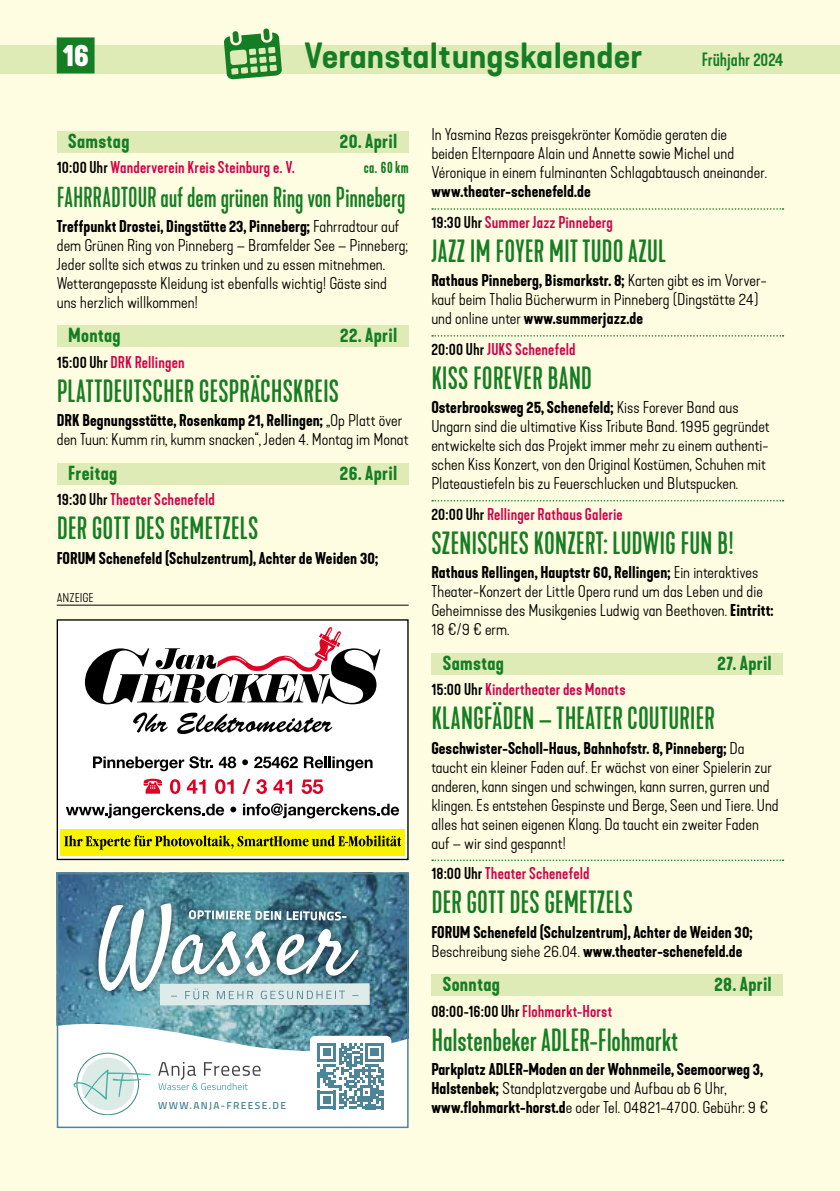
<style>
.page{position:relative;width:840px;height:1191px;background:#fff}
.page>*{position:absolute;margin:0;border:0;box-sizing:border-box;transform-origin:0 0}
.t1{font:600 expanded 34px "Kapra Neue";letter-spacing:.02em;color:#157d23}
.t2{font:condensed 30px "Kapra Neue";color:#157d23;scale:1.06 1}
.t3{font:700 30px "Kapra Neue";color:#fff}
.t4{font:condensed 27px "Kapra Neue";letter-spacing:-.005em;color:#157d23}
.t5{font:600 19px "Kapra Neue";letter-spacing:.02em;color:#157d23}
.t6{font:500 18px "Kapra Neue";color:#157d23}
.t7{font:300 expanded 16px/19px "Kapra Neue";color:#000}
.t8{font:600 16px/19px "Kapra Neue";letter-spacing:.005em;color:#000}
.t9{font:500 16px "Kapra Neue";letter-spacing:.005em;color:#d30048}
.t10{font:500 condensed 16px "Kapra Neue";color:#157d23}
.t11{font:300 expanded 12px "Kapra Neue";color:#000}
.t12{font:600 10.2px "Titillium";letter-spacing:.135em;color:#4d8497}
.s1{color:#000}
.s2{font-weight:600;font-stretch:normal}
.s3{font-weight:500}
.s4{font-weight:500;color:#d30048}
.s5{font-weight:300;font-stretch:expanded}
</style>
<div class="page">
<div style="left:0;top:0;width:839px;height:1191px;background:#fffde1"></div>
<svg style="left:432px;top:208px;width:351px;height:2px"></svg>
<svg style="left:432px;top:335px;width:351px;height:1px"></svg>
<svg style="left:432px;top:500px;width:351px;height:1px"></svg>
<div style="left:431px;top:653px;width:351px;height:21px;background:#dfebb6"></div>
<svg style="left:432px;top:859px;width:351px;height:2px"></svg>
<div style="left:431px;top:974px;width:351px;height:21px;background:#dfebb6"></div>
<div style="left:57px;top:131px;width:351px;height:21px;background:#dfebb6"></div>
<div style="left:57px;top:325px;width:351px;height:22px;background:#dfebb6"></div>
<div style="left:57px;top:463px;width:351px;height:21px;background:#dfebb6"></div>
<div style="left:0;top:45px;width:839px;height:29px;background:#dfebb6"></div>
<div style="left:57px;top:37px;width:37px;height:36px;background:#157d23"></div>
<svg style="left:224px;top:28px;width:58px;height:52px"></svg>
<div style="left:58px;top:620px;width:349px;height:238px;background:#fff"></div>
<div style="left:57px;top:619px;width:351px;height:241px;border:1px solid #000"></div>
<svg style="left:93px;top:756px;width:120px;height:15px"></svg>
<svg style="left:219px;top:756px;width:17px;height:12px"></svg>
<svg style="left:242px;top:759px;width:6px;height:6px"></svg>
<svg style="left:254px;top:756px;width:44px;height:12px"></svg>
<svg style="left:304px;top:756px;width:68px;height:15px"></svg>
<svg style="left:143px;top:778px;width:19px;height:15px"></svg>
<svg style="left:170px;top:779px;width:10px;height:15px"></svg>
<svg style="left:187px;top:779px;width:18px;height:14px"></svg>
<svg style="left:215px;top:779px;width:18px;height:15px"></svg>
<svg style="left:242px;top:779px;width:8px;height:15px"></svg>
<svg style="left:256px;top:779px;width:11px;height:15px"></svg>
<svg style="left:273px;top:779px;width:19px;height:14px"></svg>
<svg style="left:301px;top:779px;width:22px;height:15px"></svg>
<svg style="left:66px;top:803px;width:158px;height:15px"></svg>
<svg style="left:230px;top:806px;width:6px;height:6px"></svg>
<svg style="left:243px;top:803px;width:156px;height:15px"></svg>
<svg style="left:85px;top:627px;width:295px;height:107px"></svg>
<div style="left:60px;top:829px;width:344px;height:27px;background:#f8f400"></div>
<svg style="left:64px;top:835px;width:337px;height:14px"></svg>
<img style="left:60px;top:876px;width:345px;height:133px">
<svg style="left:60px;top:1009px;width:345px;height:116px;background:#c9dce1"></svg>
<div style="left:160px;top:983px;width:209px;height:22px;background:#deebe8"></div>
<div style="left:181px;top:902px;width:22px;height:25px;background:#000;opacity:.55"></div>
<div style="left:190px;top:902px;width:21px;height:24px;background:#000;opacity:.55"></div>
<div style="left:197px;top:902px;width:21px;height:24px;background:#000;opacity:.55"></div>
<div style="left:208px;top:902px;width:24px;height:24px;background:#000;opacity:.55"></div>
<div style="left:90px;top:895px;width:90px;height:104px;background:#000;opacity:.55"></div>
<div style="left:268px;top:921px;width:98px;height:62px;background:#000;opacity:.55"></div>
<svg style="left:98px;top:903px;width:260px;height:96px;background:#87abb4"></svg>
<div style="left:310px;top:1035px;width:81px;height:81px;background:#fff;border-radius:5px"></div>
<svg style="left:317px;top:1043px;width:66px;height:66px"></svg>
<div style="left:81px;top:1057px;width:53px;height:53px;background:#ddebe7;border-radius:50%"></div>
<svg style="left:73px;top:1069px;width:78px;height:30px"></svg>
<svg style="left:158px;top:1062px;width:102px;height:28px;background:#dde3e3"></svg>
<div style="left:57px;top:873px;width:351px;height:255px;border:2px solid #4d8497"></div>
<hr style="left:57px;top:604px;width:351px;height:1px;background:#000">
<h2 class="t3" style="left:62px;top:36px;width:28px">16</h2>
<h1 class="t1" style="left:304px;top:34px;width:339px">Veranstaltungskalender</h1>
<p class="t6" style="left:701px;top:49px;width:83px">Frühjahr 2024</p>
<p class="t5" style="left:68px;top:129px;width:63px">Samstag</p>
<p class="t5" style="left:339px;top:129px;width:59px">20. April</p>
<p class="t9" style="left:57px;top:158px;width:239px"><span class="s1">10:00 Uhr</span> Wanderverein Kreis Steinburg e. V.</p>
<p class="t10" style="left:363px;top:158px;width:46px">ca. 60 km</p>
<h3 class="t4" style="left:57px;top:181px;width:350px">FAHRRADTOUR auf dem grünen Ring von Pinneberg</h3>
<p class="t7" style="left:57px;top:217px;width:352px"><span class="s2">Treffpunkt Drostei, Dingstätte 23, Pinneberg;</span> Fahrradtour auf dem Grünen Ring von Pinneberg – Bramfelder See – Pinneberg; Jeder sollte sich etwas zu trinken und zu essen mitnehmen.<br>Wetterangepasste Kleidung ist ebenfalls wichtig! Gäste sind uns herzlich willkommen!</p>
<p class="t5" style="left:68px;top:323px;width:54px">Montag</p>
<p class="t5" style="left:340px;top:323px;width:59px">22. April</p>
<p class="t9" style="left:57px;top:352px;width:129px"><span class="s1">15:00 Uhr</span> DRK Rellingen</p>
<h2 class="t2" style="left:57px;top:373px;width:268px">PLATTDEUTSCHER GESPRÄCHSKREIS</h2>
<p class="t7" style="left:57px;top:411px;width:353px"><span class="s2">DRK Begnungsstätte, Rosenkamp 21, Rellingen;</span> „Op Platt över den Tuun: Kumm rin, kumm snacken“, Jeden 4. Montag im Monat</p>
<p class="t5" style="left:68px;top:461px;width:51px">Freitag</p>
<p class="t5" style="left:340px;top:461px;width:59px">26. April</p>
<p class="t9" style="left:57px;top:490px;width:160px"><span class="s1">19:30 Uhr</span> Theater Schenefeld</p>
<h2 class="t2" style="left:57px;top:510px;width:192px">DER GOTT DES GEMETZELS</h2>
<p class="t8" style="left:57px;top:549px;width:322px">FORUM Schenefeld (Schulzentrum), Achter de Weiden 30;</p>
<p class="t11" style="left:57px;top:590px;width:38px">ANZEIGE</p>
<p class="t12" style="left:158px;top:1098px;width:129px">WWW.ANJA-FREESE.DE</p>
<p class="t7" style="left:431px;top:126px;width:337px">In Yasmina Rezas preisgekrönter Komödie geraten die beiden Elternpaare Alain und Annette sowie Michel und<br>Véronique in einem fulminanten Schlagabtausch aneinander.</p>
<p class="t8" style="left:431px;top:177px;width:183px;line-height:30.4px">www.theater-schenefeld.de<br><span class="s3">19:30 Uhr</span> <span class="s4">Summer Jazz Pinneberg</span></p>
<h2 class="t2" style="left:431px;top:233px;width:223px">JAZZ IM FOYER MIT TUDO AZUL</h2>
<p class="t7" style="left:431px;top:271px;width:336px"><span class="s2">Rathaus Pinneberg, Bismarkstr. 8;</span> Karten gibt es im Vorver&shy;kauf beim Thalia Bücherwurm in Pinneberg (Dingstätte 24) und online unter <span class="s2">www.summerjazz.de</span></p>
<p class="t9" style="left:431px;top:339px;width:146px"><span class="s1">20:00 Uhr</span> JUKS Schenefeld</p>
<h2 class="t2" style="left:431px;top:360px;width:153px">KISS FOREVER BAND</h2>
<p class="t7" style="left:431px;top:398px;width:340px"><span class="s2">Osterbrooksweg 25, Schenefeld;</span> Kiss Forever Band aus Ungarn sind die ultimative Kiss Tribute Band. 1995 gegründet entwickelte sich das Projekt immer mehr zu einem authenti&shy;schen Kiss Konzert, von den Original Kostümen, Schuhen mit Plateaustiefeln bis zu Feuerschlucken und Blutspucken.</p>
<p class="t9" style="left:431px;top:504px;width:193px"><span class="s1">20:00 Uhr</span> Rellinger Rathaus Galerie</p>
<h2 class="t2" style="left:431px;top:524px;width:287px">SZENISCHES KONZERT: LUDWIG FUN B!</h2>
<p class="t7" style="left:431px;top:563px;width:343px"><span class="s2">Rathaus Rellingen, Hauptstr 60, Rellingen;</span> Ein interaktives Theater-Konzert der Little Opera rund um das Leben und die Geheimnisse des Musikgenies Ludwig van Beethoven. <span class="s2">Eintritt:<br></span>18 €/9 € erm.</p>
<p class="t5" style="left:442px;top:651px;width:63px">Samstag</p>
<p class="t5" style="left:717px;top:651px;width:56px">27. April</p>
<p class="t9" style="left:431px;top:680px;width:196px"><span class="s1">15:00 Uhr</span> Kindertheater des Monats</p>
<h2 class="t2" style="left:431px;top:700px;width:269px">KLANGFÄDEN – THEATER COUTURIER</h2>
<p class="t7" style="left:431px;top:739px;width:349px"><span class="s2">Geschwister-Scholl-Haus, Bahnhofstr. 8, Pinneberg;</span> Da taucht ein kleiner Faden auf. Er wächst von einer Spielerin zur anderen, kann singen und schwingen, kann surren, gurren und klingen. Es entstehen Gespinste und Berge, Seen und Tiere. Und alles hat seinen eigenen Klang. Da taucht ein zweiter Faden auf – wir sind gespannt!</p>
<p class="t9" style="left:431px;top:863px;width:160px"><span class="s1">18:00 Uhr</span> Theater Schenefeld</p>
<h2 class="t2" style="left:431px;top:884px;width:192px">DER GOTT DES GEMETZELS</h2>
<p class="t8" style="left:431px;top:922px;width:322px">FORUM Schenefeld (Schulzentrum), Achter de Weiden 30;<br><span class="s5">Beschreibung siehe 26.04.</span> www.theater-schenefeld.de</p>
<p class="t5" style="left:442px;top:972px;width:59px">Sonntag</p>
<p class="t5" style="left:714px;top:972px;width:59px">28. April</p>
<p class="t9" style="left:431px;top:1001px;width:182px"><span class="s1">08:00-16:00 Uhr</span> Flohmarkt-Horst</p>
<h2 class="t2" style="left:431px;top:1021px;width:234px">Halstenbeker ADLER-Flohmarkt</h2>
<p class="t8" style="left:431px;top:1060px;width:338px">Parkplatz ADLER-Moden an der Wohnmeile, Seemoorweg 3,<br>Halstenbek; <span class="s5">Standplatzvergabe und Aufbau ab 6 Uhr, </span>www.flohmarkt-horst.d<span class="s5">e oder Tel. 04821-4700. Gebühr: 9 €</span></p>
</div>
